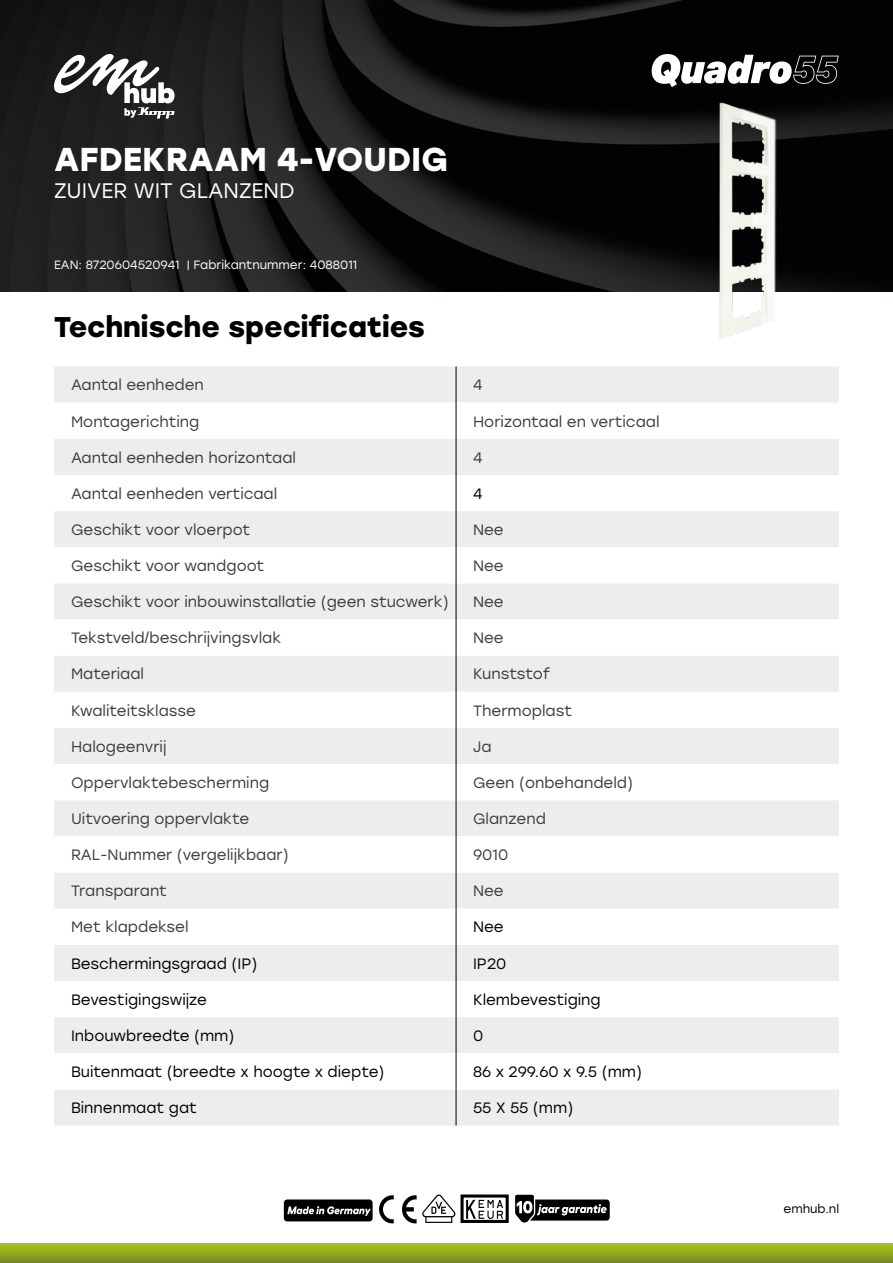
<style>
.page{position:relative;width:893px;height:1263px;background:#fff}
.page>*{position:absolute;margin:0;border:0;box-sizing:border-box;transform-origin:0 0}
.t1{font:700 33px "Stolzl";color:#fff}
.t2{font:700 28.5px "Stolzl";color:#000}
.t3{font:21px "Stolzl";color:#fff}
.t4{font:15px "Stolzl";color:#3c3c3b}
.t5{font:15px "Stolzl";color:#000}
.t6{font:12px "Stolzl";color:#fff}
.t7{font:12px "Stolzl";color:#000}
</style>
<div class="page">
<img style="left:0;top:0;width:893px;height:291px">
<svg style="left:54px;top:54px;width:121px;height:65px"></svg>
<svg style="left:652px;top:54px;width:187px;height:33px"></svg>
<svg style="left:0;top:1244px;width:893px;height:19px;background:#91a420"></svg>
<div style="left:54px;top:366px;width:785px;height:759px;background:#ededed"></div>
<svg style="left:54px;top:403px;width:785px;height:469px"></svg>
<svg style="left:54px;top:909px;width:785px;height:180px"></svg>
<hr style="left:456px;top:366px;width:1px;height:37px;background:#000">
<hr style="left:456px;top:403px;width:1px;height:36px;background:#000">
<hr style="left:456px;top:439px;width:1px;height:36px;background:#000">
<hr style="left:456px;top:475px;width:1px;height:36px;background:#000">
<hr style="left:456px;top:511px;width:1px;height:36px;background:#000">
<hr style="left:456px;top:547px;width:1px;height:36px;background:#000">
<hr style="left:456px;top:583px;width:1px;height:36px;background:#000">
<hr style="left:456px;top:619px;width:1px;height:37px;background:#000">
<hr style="left:456px;top:656px;width:1px;height:36px;background:#000">
<hr style="left:456px;top:692px;width:1px;height:36px;background:#000">
<hr style="left:456px;top:728px;width:1px;height:36px;background:#000">
<hr style="left:456px;top:764px;width:1px;height:36px;background:#000">
<hr style="left:456px;top:800px;width:1px;height:36px;background:#000">
<hr style="left:456px;top:836px;width:1px;height:36px;background:#000">
<hr style="left:456px;top:872px;width:1px;height:37px;background:#000">
<hr style="left:456px;top:909px;width:1px;height:36px;background:#000">
<hr style="left:456px;top:945px;width:1px;height:36px;background:#000">
<hr style="left:456px;top:981px;width:1px;height:36px;background:#000">
<hr style="left:456px;top:1017px;width:1px;height:36px;background:#000">
<hr style="left:456px;top:1053px;width:1px;height:36px;background:#000">
<hr style="left:456px;top:1089px;width:1px;height:36px;background:#000">
<img style="left:623px;top:99px;width:244px;height:240px">
<svg style="left:379px;top:1195px;width:15px;height:28px"></svg>
<div style="left:460px;top:1194px;width:49px;height:29px;border:3px solid #000"></div>
<svg style="left:466px;top:1200px;width:37px;height:19px"></svg>
<svg style="left:402px;top:1194px;width:53px;height:29px"></svg>
<div style="left:524px;top:1199px;width:86px;height:21px;background:#000;border-radius:3px"></div>
<svg style="left:515px;top:1194px;width:92px;height:29px"></svg>
<div style="left:284px;top:1199px;width:89px;height:22px;background:#000;border-radius:3px"></div>
<svg style="left:287px;top:1206px;width:84px;height:10px"></svg>
<h1 class="t1" style="left:54px;top:136px;width:396px">AFDEKRAAM 4-VOUDIG</h1>
<h3 class="t3" style="left:54px;top:176px;width:242px">ZUIVER WIT GLANZEND</h3>
<p class="t6" style="left:54px;top:256px;width:305px">EAN: 8720604520941 | Fabrikantnummer: 4088011</p>
<h2 class="t2" style="left:54px;top:306px;width:373px">Technische specificaties</h2>
<p class="t4" style="left:71px;top:375px;width:134px">Aantal eenheden</p>
<p class="t4" style="left:473px;top:375px;width:11px">4</p>
<p class="t4" style="left:71px;top:411px;width:130px">Montagerichting</p>
<p class="t4" style="left:473px;top:411px;width:188px">Horizontaal en verticaal</p>
<p class="t4" style="left:71px;top:447px;width:226px">Aantal eenheden horizontaal</p>
<p class="t4" style="left:473px;top:447px;width:11px">4</p>
<p class="t4" style="left:71px;top:483px;width:208px">Aantal eenheden verticaal</p>
<p class="t5" style="left:473px;top:483px;width:11px">4</p>
<p class="t4" style="left:71px;top:519px;width:181px">Geschikt voor vloerpot</p>
<p class="t4" style="left:473px;top:519px;width:32px">Nee</p>
<p class="t4" style="left:71px;top:555px;width:195px">Geschikt voor wandgoot</p>
<p class="t4" style="left:473px;top:555px;width:32px">Nee</p>
<p class="t4" style="left:71px;top:591px;width:379px">Geschikt voor inbouwinstallatie (geen stucwerk)</p>
<p class="t4" style="left:473px;top:591px;width:32px">Nee</p>
<p class="t4" style="left:71px;top:628px;width:212px">Tekstveld/beschrijvingsvlak</p>
<p class="t4" style="left:473px;top:628px;width:32px">Nee</p>
<p class="t4" style="left:71px;top:664px;width:75px">Materiaal</p>
<p class="t4" style="left:473px;top:664px;width:79px">Kunststof</p>
<p class="t4" style="left:71px;top:700px;width:126px">Kwaliteitsklasse</p>
<p class="t4" style="left:473px;top:700px;width:100px">Thermoplast</p>
<p class="t4" style="left:71px;top:736px;width:97px">Halogeenvrij</p>
<p class="t4" style="left:473px;top:736px;width:20px">Ja</p>
<p class="t4" style="left:71px;top:772px;width:200px">Oppervlaktebescherming</p>
<p class="t4" style="left:473px;top:772px;width:161px">Geen (onbehandeld)</p>
<p class="t4" style="left:71px;top:808px;width:180px">Uitvoering oppervlakte</p>
<p class="t4" style="left:473px;top:808px;width:74px">Glanzend</p>
<p class="t4" style="left:71px;top:844px;width:219px">RAL-Nummer (vergelijkbaar)</p>
<p class="t4" style="left:473px;top:844px;width:37px">9010</p>
<p class="t4" style="left:71px;top:881px;width:97px">Transparant</p>
<p class="t4" style="left:473px;top:881px;width:32px">Nee</p>
<p class="t4" style="left:71px;top:917px;width:119px">Met klapdeksel</p>
<p class="t5" style="left:473px;top:917px;width:32px">Nee</p>
<p class="t5" style="left:71px;top:953px;width:188px">Beschermingsgraad (IP)</p>
<p class="t5" style="left:473px;top:953px;width:35px">IP20</p>
<p class="t5" style="left:71px;top:989px;width:138px">Bevestigingswijze</p>
<p class="t5" style="left:473px;top:989px;width:129px">Klembevestiging</p>
<p class="t5" style="left:71px;top:1025px;width:165px">Inbouwbreedte (mm)</p>
<p class="t5" style="left:473px;top:1025px;width:12px">0</p>
<p class="t5" style="left:71px;top:1061px;width:315px">Buitenmaat (breedte x hoogte x diepte)</p>
<p class="t5" style="left:473px;top:1061px;width:171px">86 x 299.60 x 9.5 (mm)</p>
<p class="t5" style="left:71px;top:1097px;width:127px">Binnenmaat gat</p>
<p class="t5" style="left:473px;top:1097px;width:102px">55 X 55 (mm)</p>
<p class="t7" style="left:783px;top:1200px;width:57px">emhub.nl</p>
</div>
